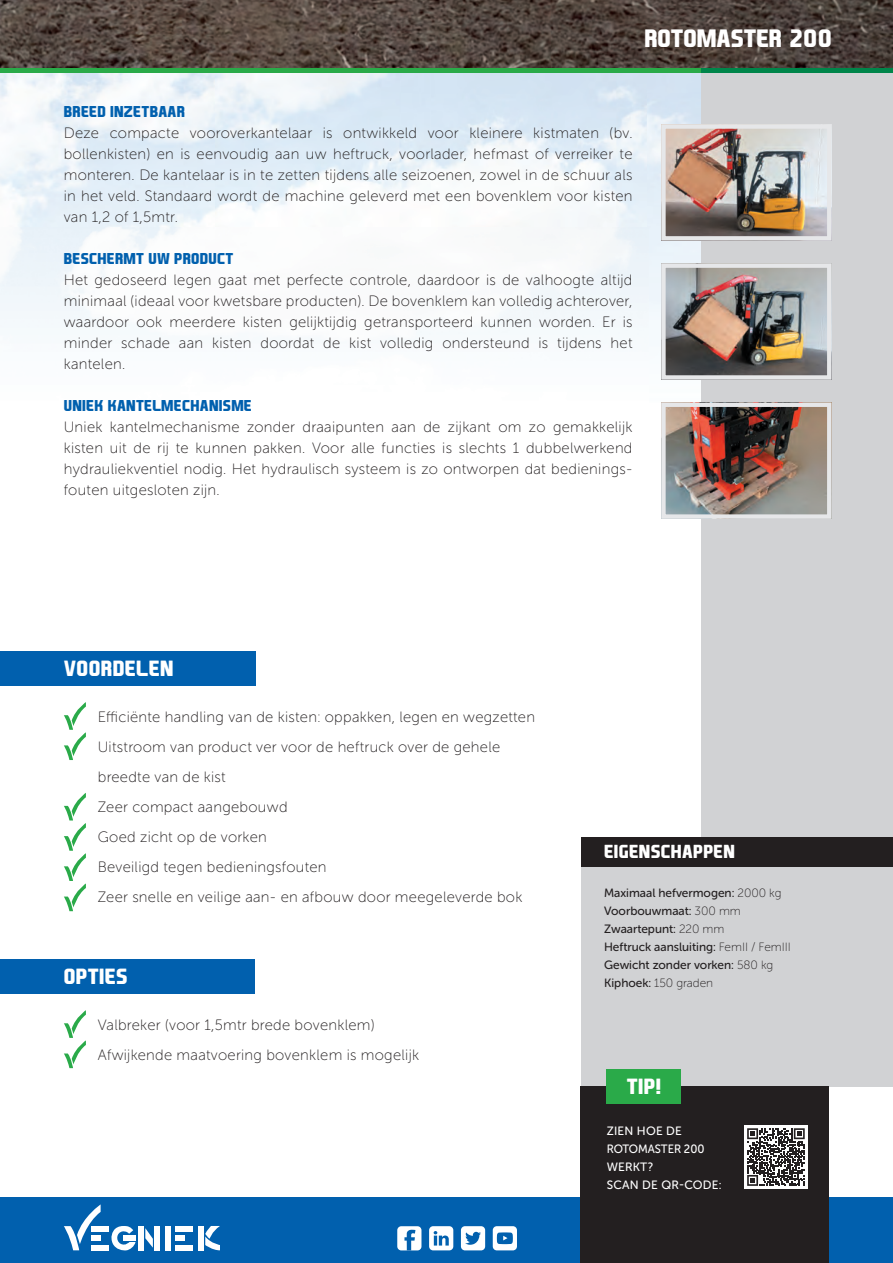
<style>
.page{position:relative;width:893px;height:1263px;background:#fff}
.page>*{position:absolute;margin:0;border:0;box-sizing:border-box;transform-origin:0 0}
.t1{font:700 24px "EA Sports Covers SC";color:#fff}
.t2{font:700 21px "EA Sports Covers SC";letter-spacing:.02em;color:#fff}
.t3{font:700 18px "EA Sports Covers SC";letter-spacing:.02em;color:#fff}
.t4{font:15px/21px "Museo Sans Rounded 100";letter-spacing:.02em;color:#231f20;text-align:justify}
.t5{font:700 15px "EA Sports Covers SC";letter-spacing:.02em;color:#0160ae}
.t6{font:12px/18px "Museo Sans Rounded 500";color:#231f20}
.t7{font:12px/18px "Museo Sans Rounded 500";letter-spacing:.02em;color:#fff}
.t8{font:12px "Museo Sans Rounded 100";color:#231f20}
.s1{font-family:"Museo Sans Rounded 100"}
.s2{font-family:"Museo Sans Rounded 500"}
</style>
<div class="page">
<div style="left:702px;top:0;width:191px;height:837px;background:#d1d2d4"></div>
<img style="left:0;top:0;width:893px;height:68px">
<div style="left:0;top:651px;width:255px;height:34px;background:#0160ae"></div>
<svg style="left:64px;top:702px;width:22px;height:58px"></svg>
<svg style="left:64px;top:793px;width:22px;height:118px"></svg>
<div style="left:0;top:1197px;width:893px;height:66px;background:#0160ae"></div>
<svg style="left:64px;top:1204px;width:37px;height:46px"></svg>
<div style="left:91px;top:1226px;width:18px;height:5px;background:#fff"></div>
<div style="left:91px;top:1235px;width:10px;height:6px;background:#fff"></div>
<div style="left:91px;top:1245px;width:18px;height:5px;background:#fff"></div>
<svg style="left:111px;top:1226px;width:25px;height:25px"></svg>
<div style="left:123px;top:1235px;width:13px;height:6px;background:#fff"></div>
<div style="left:138px;top:1226px;width:6px;height:24px;background:#fff"></div>
<svg style="left:145px;top:1228px;width:8px;height:20px"></svg>
<div style="left:154px;top:1226px;width:6px;height:24px;background:#fff"></div>
<div style="left:165px;top:1226px;width:6px;height:24px;background:#fff"></div>
<div style="left:175px;top:1226px;width:18px;height:5px;background:#fff"></div>
<div style="left:175px;top:1235px;width:10px;height:6px;background:#fff"></div>
<div style="left:175px;top:1245px;width:18px;height:5px;background:#fff"></div>
<div style="left:198px;top:1226px;width:6px;height:24px;background:#fff"></div>
<svg style="left:205px;top:1226px;width:15px;height:24px"></svg>
<div style="left:397px;top:1226px;width:24px;height:24px;background:#fff;border-radius:4px"></div>
<svg style="left:404px;top:1230px;width:11px;height:20px"></svg>
<div style="left:461px;top:1226px;width:24px;height:24px;background:#fff;border-radius:4px"></div>
<svg style="left:465px;top:1232px;width:16px;height:13px"></svg>
<div style="left:429px;top:1226px;width:24px;height:24px;background:#fff;border-radius:4px"></div>
<svg style="left:434px;top:1231px;width:15px;height:14px"></svg>
<div style="left:493px;top:1226px;width:24px;height:24px;background:#fff;border-radius:4px"></div>
<svg style="left:497px;top:1232px;width:16px;height:12px"></svg>
<div style="left:0;top:68px;width:702px;height:5px;background:#2aaa49"></div>
<div style="left:702px;top:68px;width:191px;height:5px;background:#00854a"></div>
<img style="left:666px;top:407px;width:160px;height:107px">
<div style="left:661px;top:402px;width:170px;height:117px;border:4px solid #e6e7e9"></div>
<img style="left:666px;top:268px;width:160px;height:107px">
<div style="left:661px;top:263px;width:170px;height:117px;border:4px solid #e6e7e9"></div>
<img style="left:666px;top:129px;width:160px;height:107px">
<div style="left:661px;top:124px;width:170px;height:117px;border:4px solid #e6e7e9"></div>
<div style="left:0;top:959px;width:255px;height:34px;background:#0160ae"></div>
<svg style="left:64px;top:1010px;width:22px;height:58px"></svg>
<div style="left:581px;top:867px;width:312px;height:220px;background:#d1d2d4"></div>
<div style="left:581px;top:837px;width:312px;height:30px;background:#231f20"></div>
<div style="left:581px;top:1087px;width:248px;height:176px;background:#231f20"></div>
<div style="left:744px;top:1125px;width:64px;height:64px;background:#fff"></div>
<svg style="left:747px;top:1128px;width:58px;height:58px"></svg>
<div style="left:607px;top:1069px;width:74px;height:35px;background:#2aaa49"></div>
<h1 class="t1" style="left:644px;top:24px;width:189px">ROTOMASTER 200</h1>
<p class="t5" style="left:64px;top:102px;width:123px">BREED INZETBAAR</p>
<p class="t4" style="left:64px;top:123px;width:570px">Deze compacte vooroverkantelaar is ontwikkeld voor kleinere kistmaten (bv. bollenkisten) en is eenvoudig aan uw heftruck, voorlader, hefmast of verreiker te monteren. De kantelaar is in te zetten tijdens alle seizoenen, zowel in de schuur als in het veld. Standaard wordt de machine geleverd met een bovenklem voor kisten van 1,2 of 1,5mtr.</p>
<p class="t5" style="left:64px;top:249px;width:171px">BESCHERMT UW PRODUCT</p>
<p class="t4" style="left:64px;top:270px;width:570px">Het gedoseerd legen gaat met perfecte controle, daardoor is de valhoogte altijd minimaal (ideaal voor kwetsbare producten). De bovenklem kan volledig achterover, waardoor ook meerdere kisten gelijktijdig getransporteerd kunnen worden. Er is minder schade aan kisten doordat de kist volledig ondersteund is tijdens het kantelen.</p>
<p class="t5" style="left:64px;top:396px;width:190px">UNIEK KANTELMECHANISME</p>
<p class="t4" style="left:64px;top:417px;width:570px">Uniek kantelmechanisme zonder draaipunten aan de zijkant om zo gemakkelijk kisten uit de rij te kunnen pakken. Voor alle functies is slechts 1 dubbelwerkend hydrauliekventiel nodig. Het hydraulisch systeem is zo ontworpen dat bedienings&shy;fouten uitgesloten zijn.</p>
<h2 class="t2" style="left:64px;top:655px;width:111px">VOORDELEN</h2>
<p class="t4" style="left:98px;top:702px;width:439px;line-height:30px;text-align:left">Efficiënte handling van de kisten: oppakken, legen en wegzetten Uitstroom van product ver voor de heftruck over de gehele breedte van de kist<br>Zeer compact aangebouwd<br>Goed zicht op de vorken<br>Beveiligd tegen bedieningsfouten<br>Zeer snelle en veilige aan- en afbouw door meegeleverde bok</p>
<h2 class="t2" style="left:64px;top:963px;width:65px">OPTIES</h2>
<p class="t4" style="left:98px;top:1010px;width:323px;line-height:30px">Valbreker (voor 1,5mtr brede bovenklem)<br>Afwijkende maatvoering bovenklem is mogelijk</p>
<p class="t3" style="left:604px;top:840px;width:132px">EIGENSCHAPPEN</p>
<p class="t6" style="left:604px;top:884px;width:188px">Maximaal hefvermogen: <span class="s1">2000 kg<br></span>Voorbouwmaat: <span class="s1">300 mm<br></span>Zwaartepunt: <span class="s1">220 mm<br></span>Heftruck aansluiting: <span class="s1">FemII / FemIII<br></span>Gewicht zonder vorken: <span class="s1">580 kg</span></p>
<p class="t8" style="left:604px;top:976px;width:111px"><span class="s2">Kiphoek:</span> 150 graden</p>
<h2 class="t2" style="left:627px;top:1073px;width:36px">TIP!</h2>
<p class="t7" style="left:607px;top:1122px;width:116px">ZIEN HOE DE<br>ROTOMASTER 200<br>WERKT?<br>SCAN DE QR-CODE:</p>
</div>
